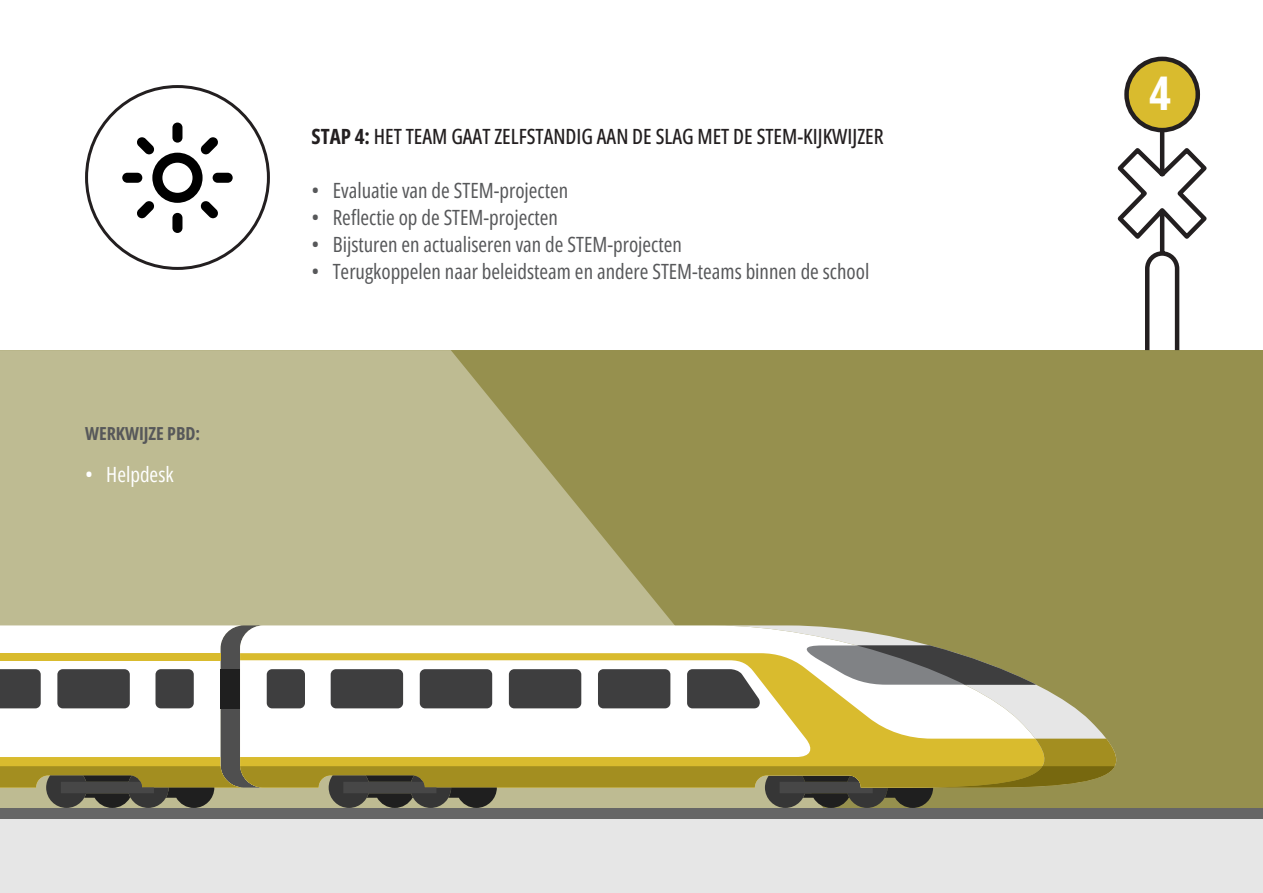
<style>
.page{position:relative;width:1263px;height:893px;background:#fff}
.page>*{position:absolute;margin:0;border:0;box-sizing:border-box;transform-origin:0 0}
.Titels_stappen{font:700 46.5px "Open Sans Condensed";color:#fff}
.t1{font:21px "Open Sans Condensed";color:#57585a}
.Titels_stappen-2{font:500 21px "Open Sans Condensed";color:#231f20}
.t2{font:21px "Open Sans Condensed";color:#fff}
.Witte_tussentitels{font:700 18px "Open Sans Condensed";color:#57585a}
.s1{font-weight:700}
</style>
<div class="page">
<div style="left:0;top:350px;width:1263px;height:543px;background:#96904e"></div>
<svg style="left:0;top:350px;width:674px;height:275px;fill:#bebb92"></svg>
<div style="left:0;top:808px;width:1263px;height:11px;background:#666"></div>
<div style="left:0;top:819px;width:1263px;height:74px;background:#e6e6e6"></div>
<svg style="left:0;top:625px;width:1117px;height:183px;background:#bcb691"></svg>
<div style="left:172px;top:123px;width:10px;height:20px;background:#000;border-radius:5px"></div>
<div style="left:172px;top:213px;width:10px;height:20px;background:#000;border-radius:5px"></div>
<div style="left:213px;top:173px;width:20px;height:10px;background:#000;border-radius:5px"></div>
<div style="left:122px;top:173px;width:20px;height:10px;background:#000;border-radius:5px"></div>
<svg style="left:136px;top:137px;width:82px;height:81px"></svg>
<svg style="left:1117px;top:108px;width:90px;height:243px"></svg>
<div style="left:1126px;top:59px;width:72px;height:71px;background:#d9bb2e;border-radius:50%"></div>
<div style="left:1124px;top:57px;width:76px;height:75px;border:4px solid #231f20;border-radius:50%"></div>
<p class="Witte_tussentitels" style="left:85px;top:421px;width:117px">WERKWIJZE PBD:</p>
<p class="t2" style="left:85px;top:460px;width:90px">• Helpdesk</p>
<p class="Titels_stappen-2" style="left:311px;top:122px;width:574px"><span class="s1">STAP 4:</span> HET TEAM GAAT ZELFSTANDIG AAN DE SLAG MET DE STEM-KIJKWIJZER</p>
<p class="t1" style="left:311px;top:176px;width:258px">• Evaluatie van de STEM-projecten</p>
<p class="t1" style="left:311px;top:203px;width:248px">• Reflectie op de STEM-projecten</p>
<p class="t1" style="left:311px;top:230px;width:372px">• Bijsturen en actualiseren van de STEM-projecten</p>
<p class="t1" style="left:311px;top:257px;width:559px">• Terugkoppelen naar beleidsteam en andere STEM-teams binnen de school</p>
<p class="Titels_stappen" style="left:1149px;top:61px;width:23px">4</p>
</div>
